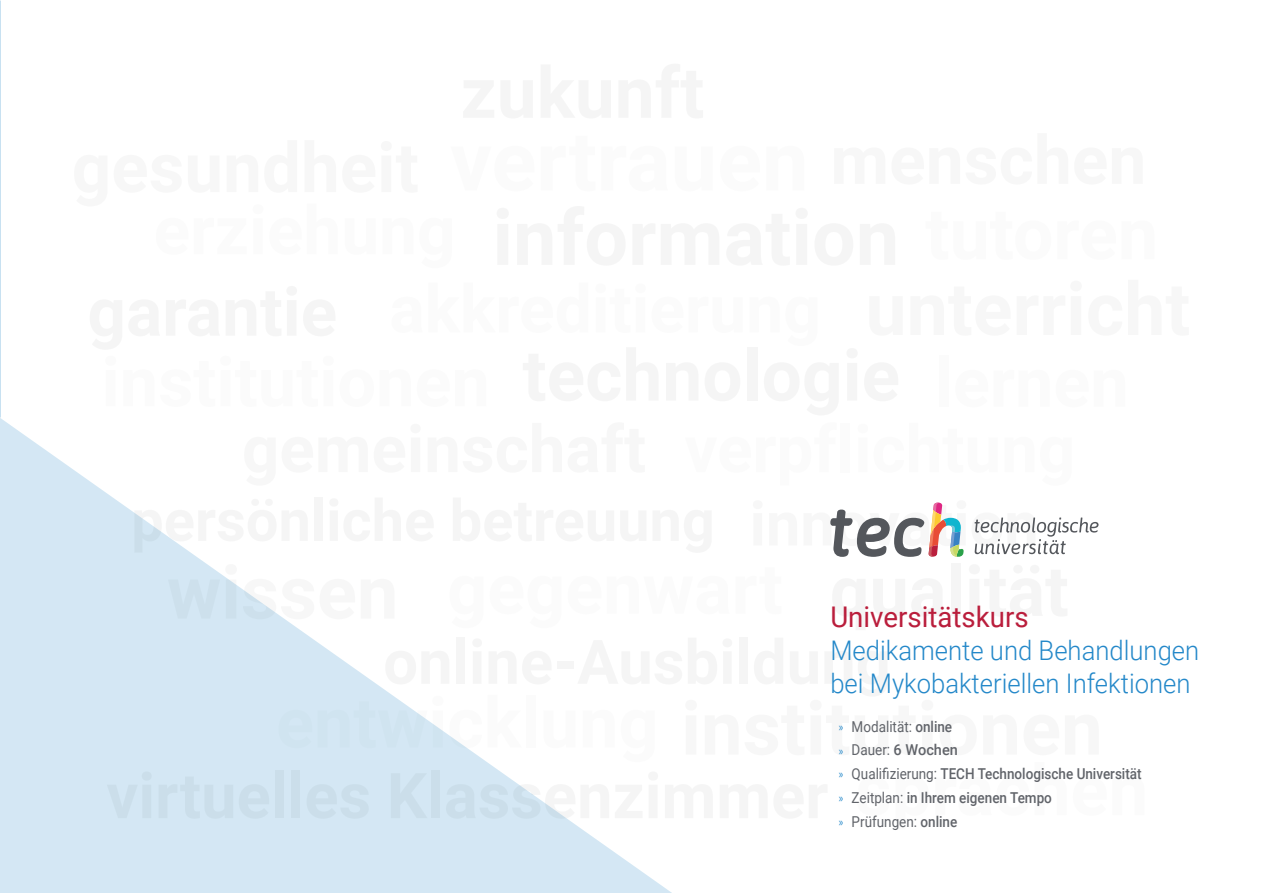
<style>
.page{position:relative;width:1263px;height:893px;background:#fff}
.page>*{position:absolute;margin:0;border:0;box-sizing:border-box;transform-origin:0 0}
.t1{font:28.5px "Roboto";color:#ba1e3c}
.t2{font:300 27px/33px "Roboto";color:#2488c9;scale:.95 1}
.t3{font:500 15px/23.7px "Roboto";color:#61646a;scale:.9 1}
.s1{font-family:"Myriad Pro";font-weight:400;font-size:12px;color:#2488c9}
.s2{font-weight:400}
</style>
<div class="page">
<div style="left:747px;top:347px;width:10px;height:54px;background:#f5f5f5"></div>
<div style="left:939px;top:355px;width:10px;height:52px;background:#fbfbfb"></div>
<div style="left:841px;top:423px;width:9px;height:49px;background:#fbfbfb"></div>
<div style="left:951px;top:563px;width:10px;height:53px;background:#f5f5f5"></div>
<div style="left:739px;top:638px;width:9px;height:46px;background:#f5f5f5"></div>
<svg style="left:0;top:418px;width:672px;height:475px"></svg>
<svg style="left:830px;top:502px;width:268px;height:55px"></svg>
<h1 class="t1" style="left:830px;top:597px;width:200px">Universitätskurs</h1>
<h2 class="t2" style="left:830px;top:633px;width:390px">Medikamente und Behandlungen bei Mykobakteriellen Infektionen</h2>
<p class="t3" style="left:839px;top:714px;width:338px"><span class="s1">»</span> <span class="s2">Modalität:</span> online<br><span class="s1">»</span> <span class="s2">Dauer:</span> 6 Wochen<br><span class="s1">»</span> <span class="s2">Qualifizierung:</span> TECH Technologische Universität <span class="s1">»</span> <span class="s2">Zeitplan:</span> in Ihrem eigenen Tempo<br><span class="s1">»</span> <span class="s2">Prüfungen:</span> online</p>
</div>
